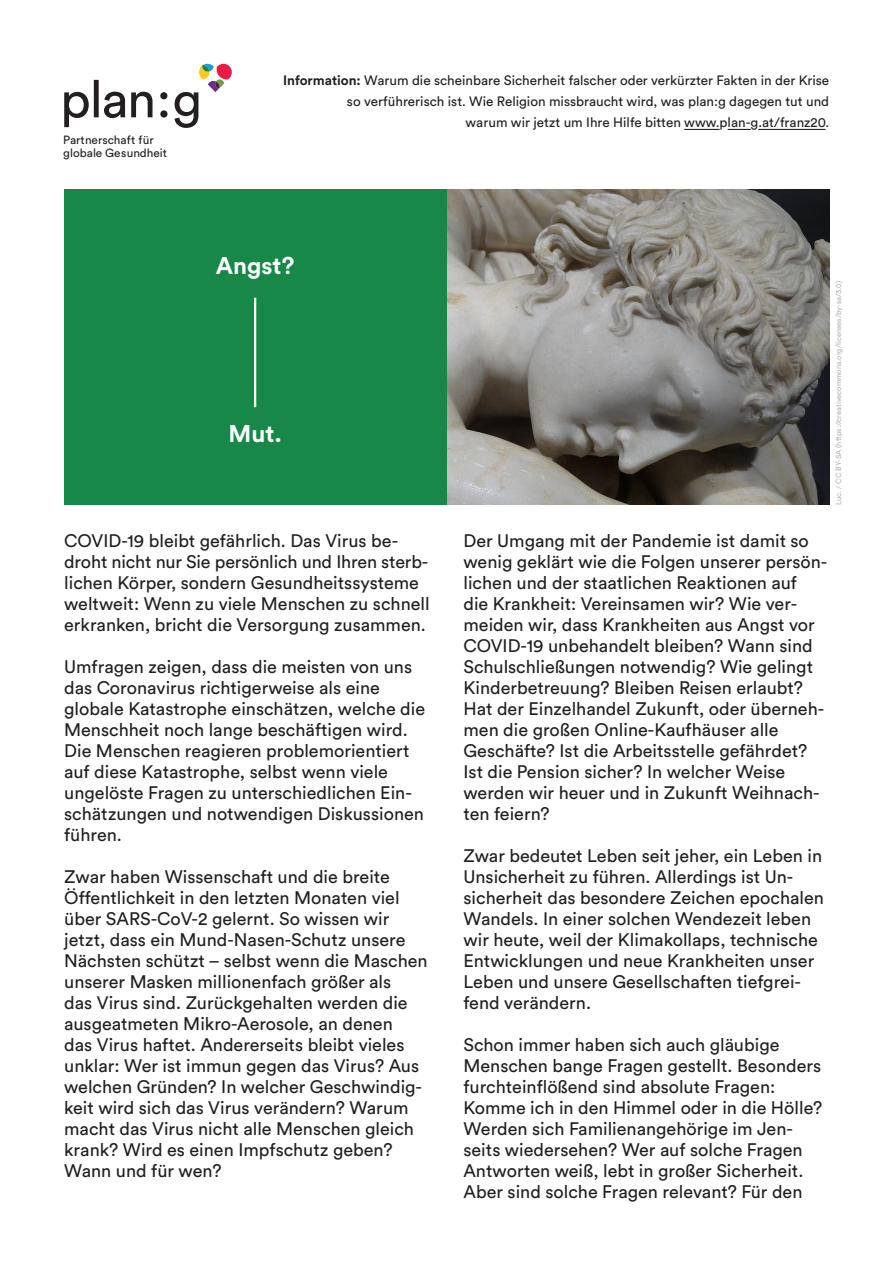
<style>
.page{position:relative;width:893px;height:1263px;background:#fff}
.page>*{position:absolute;margin:0;border:0;box-sizing:border-box;transform-origin:0 0}
.t1{font:700 24px "Circular Std";color:#fff}
.t2{font:18px/21px "Circular Std";color:#231f20}
.t3{font:13.5px/21px "Circular Std";color:#231f20;text-align:right}
.t4{font:11.85px/13px "Circular Std";color:#231f20}
.t5{font:7.5px "Circular Std";color:#b2b3b7}
.s1{font-weight:700}
</style>
<div class="page">
<hr style="left:684px;top:129px;width:36px;height:1px;background:#231f20">
<svg style="left:728px;top:129px;width:23px;height:1px"></svg>
<hr style="left:758px;top:129px;width:67px;height:1px;background:#231f20">
<svg style="left:64px;top:63px;width:168px;height:65px"></svg>
<img style="left:446px;top:190px;width:383px;height:315px">
<div style="left:64px;top:190px;width:382px;height:315px;background:#178847"></div>
<hr style="left:254px;top:298px;width:2px;height:109px;background:#fff">
<p class="t4" style="left:63px;top:133px;width:105px">Partnerschaft für globale Gesundheit</p>
<p class="t3" style="left:283px;top:69px;width:548px"><span class="s1">Information:</span> Warum die scheinbare Sicherheit falscher oder verkürzter Fakten in der Krise so verführerisch ist. Wie Religion missbraucht wird, was plan:g dagegen tut und<br>warum wir jetzt um Ihre Hilfe bitten www.plan-g.at/franz20.</p>
<h1 class="t1" style="left:216px;top:250px;width:80px">Angst?</h1>
<h1 class="t1" style="left:228px;top:418px;width:55px">Mut.</h1>
<p class="t5" style="left:834px;top:505px;width:225px;rotate:-90deg">Luc. / CC BY-SA (https://creativecommons.org/licenses/by-sa/3.0)</p>
<p class="t2" style="left:64px;top:530px;width:367px">COVID-19 bleibt gefährlich. Das Virus be&shy;droht nicht nur Sie persönlich und Ihren sterb&shy;lichen Körper, sondern Gesundheitssysteme weltweit: Wenn zu viele Menschen zu schnell erkranken, bricht die Versorgung zusammen.</p>
<p class="t2" style="left:64px;top:656px;width:362px">Umfragen zeigen, dass die meisten von uns das Coronavirus richtigerweise als eine globale Katastrophe einschätzen, welche die Menschheit noch lange beschäftigen wird.<br>Die Menschen reagieren problemorientiert auf diese Katastrophe, selbst wenn viele ungelöste Fragen zu unterschiedlichen Ein&shy;schätzungen und notwendigen Diskussionen führen.</p>
<p class="t2" style="left:64px;top:866px;width:365px">Zwar haben Wissenschaft und die breite Öffentlichkeit in den letzten Monaten viel über SARS-CoV-2 gelernt. So wissen wir jetzt, dass ein Mund-Nasen-Schutz unsere Nächsten schützt – selbst wenn die Maschen unserer Masken millionenfach größer als<br>das Virus sind. Zurückgehalten werden die ausgeatmeten Mikro-Aerosole, an denen<br>das Virus haftet. Andererseits bleibt vieles unklar: Wer ist immun gegen das Virus? Aus welchen Gründen? In welcher Geschwindig&shy;keit wird sich das Virus verändern? Warum macht das Virus nicht alle Menschen gleich krank? Wird es einen Impfschutz geben?<br>Wann und für wen?</p>
<p class="t2" style="left:463px;top:530px;width:365px">Der Umgang mit der Pandemie ist damit so wenig geklärt wie die Folgen unserer persön&shy;lichen und der staatlichen Reaktionen auf<br>die Krankheit: Vereinsamen wir? Wie ver&shy;meiden wir, dass Krankheiten aus Angst vor COVID-19 unbehandelt bleiben? Wann sind Schulschließungen notwendig? Wie gelingt Kinderbetreuung? Bleiben Reisen erlaubt?<br>Hat der Einzelhandel Zukunft, oder überneh&shy;men die großen Online-Kaufhäuser alle Geschäfte? Ist die Arbeitsstelle gefährdet?<br>Ist die Pension sicher? In welcher Weise werden wir heuer und in Zukunft Weihnach&shy;ten feiern?</p>
<p class="t2" style="left:463px;top:845px;width:362px">Zwar bedeutet Leben seit jeher, ein Leben in Unsicherheit zu führen. Allerdings ist Un&shy;sicherheit das besondere Zeichen epochalen Wandels. In einer solchen Wendezeit leben wir heute, weil der Klimakollaps, technische Entwicklungen und neue Krankheiten unser Leben und unsere Gesellschaften tiefgrei&shy;fend verändern.</p>
<p class="t2" style="left:463px;top:1034px;width:360px">Schon immer haben sich auch gläubige Menschen bange Fragen gestellt. Besonders furchteinflößend sind absolute Fragen:<br>Komme ich in den Himmel oder in die Hölle?<br>Werden sich Familienangehörige im Jen&shy;seits wiedersehen? Wer auf solche Fragen Antworten weiß, lebt in großer Sicherheit.<br>Aber sind solche Fragen relevant? Für den</p>
</div>
